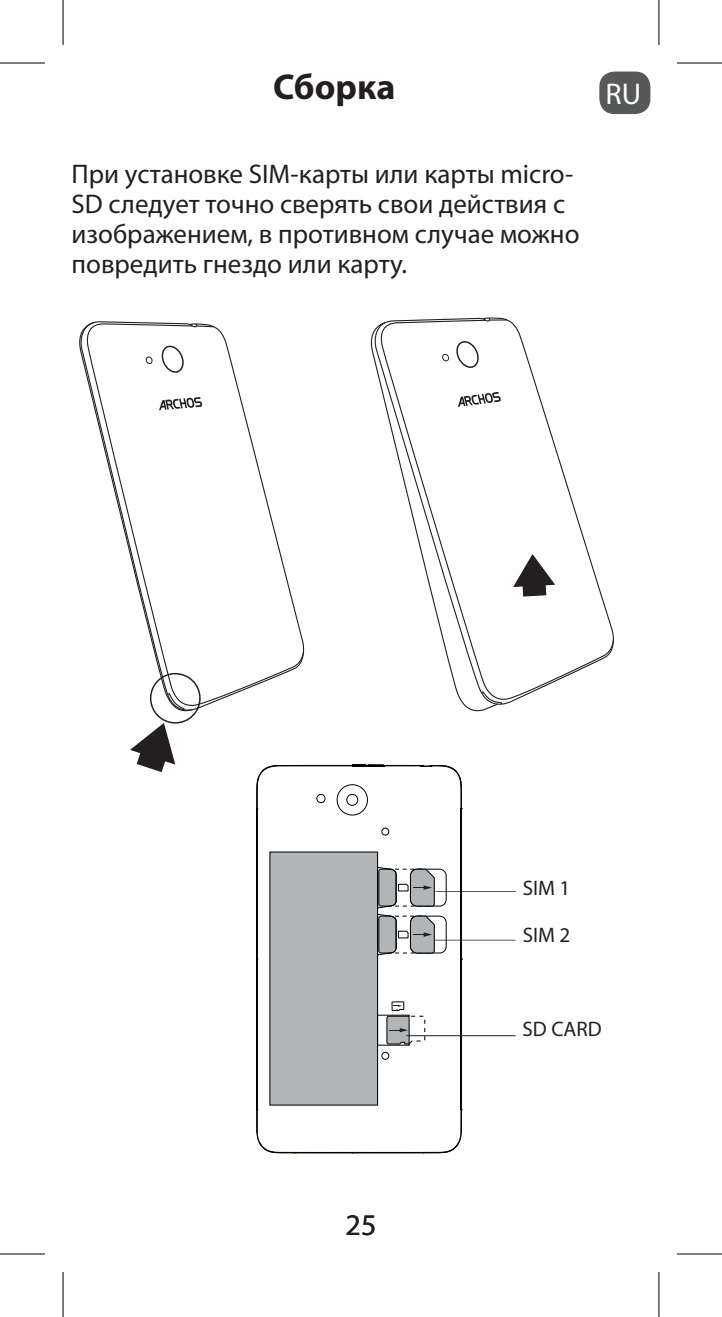
<style>
.page{position:relative;width:722px;height:1317px;background:#fff}
.page>*{position:absolute;margin:0;border:0;box-sizing:border-box;transform-origin:0 0}
.t1{font:700 36px "Myriad Pro";color:#231f20}
.t2{font:30px "Myriad Pro";color:#231f20}
.t3{font:30px "Myriad Pro";color:#fff}
.t4{font:27px/30px "Myriad Pro";color:#231f20}
.t5{font:21px "Myriad Pro";color:#231f20}
</style>
<div class="page">
<div style="left:599px;top:72px;width:51px;height:42px;background:#57585a;border-radius:15px"></div>
<svg style="left:659px;top:0;width:1px;height:45px"></svg>
<svg style="left:659px;top:1272px;width:1px;height:45px"></svg>
<hr style="left:0;top:62px;width:45px;height:2px;background:#000">
<hr style="left:676px;top:62px;width:45px;height:2px;background:#000">
<hr style="left:0;top:1253px;width:45px;height:1px;background:#000">
<hr style="left:676px;top:1253px;width:45px;height:1px;background:#000">
<hr style="left:62px;top:0;width:2px;height:45px;background:#000">
<hr style="left:62px;top:1272px;width:2px;height:45px;background:#000">
<hr style="left:658px;top:0;width:1px;height:45px;background:#000">
<hr style="left:658px;top:1272px;width:1px;height:45px;background:#000">
<svg style="left:130px;top:723px;width:45px;height:49px"></svg>
<svg style="left:194px;top:323px;width:110px;height:384px"></svg>
<svg style="left:498px;top:701px;width:5px;height:4px"></svg>
<svg style="left:482px;top:317px;width:24px;height:2px"></svg>
<svg style="left:388px;top:319px;width:226px;height:382px"></svg>
<svg style="left:79px;top:321px;width:115px;height:392px"></svg>
<svg style="left:370px;top:321px;width:128px;height:391px"></svg>
<div style="left:145px;top:356px;width:8px;height:8px;border:1px solid #231f20;border-radius:2px"></div>
<svg style="left:457px;top:392px;width:43px;height:15px"></svg>
<div style="left:441px;top:353px;width:8px;height:9px;border:1px solid #231f20;border-radius:2px"></div>
<div style="left:410px;top:869px;width:36px;height:37px;border:1px solid #000;border-radius:7px"></div>
<div style="left:381px;top:828px;width:8px;height:7px;border:1px solid #000;border-radius:50%"></div>
<hr style="left:256px;top:959px;width:1px;height:150px;background:#030303">
<hr style="left:256px;top:808px;width:1px;height:151px;background:#030303">
<hr style="left:460px;top:808px;width:1px;height:151px;background:#030303">
<hr style="left:460px;top:959px;width:1px;height:150px;background:#030303">
<svg style="left:256px;top:765px;width:206px;height:44px"></svg>
<svg style="left:256px;top:1109px;width:206px;height:44px"></svg>
<div style="left:269px;top:851px;width:109px;height:254px;background:#b1b5b8"></div>
<div style="left:336px;top:784px;width:32px;height:31px;border:1px solid #030303;border-radius:50%"></div>
<div style="left:346px;top:794px;width:12px;height:12px;border:1px solid #030303;border-radius:50%"></div>
<div style="left:410px;top:915px;width:36px;height:38px;border:1px solid #000;border-radius:7px"></div>
<svg style="left:376px;top:865px;width:59px;height:203px"></svg>
<div style="left:377px;top:1014px;width:32px;height:31px;border:1px solid #000"></div>
<div style="left:316px;top:794px;width:9px;height:9px;border:1px solid #030303;border-radius:50%"></div>
<hr style="left:435px;top:890px;width:80px;height:2px;background:#231f20">
<hr style="left:435px;top:939px;width:80px;height:2px;background:#231f20">
<hr style="left:406px;top:1034px;width:109px;height:2px;background:#231f20">
<h1 class="t1" style="left:273px;top:63px;width:124px">Сборка</h1>
<p class="t3" style="left:605px;top:75px;width:37px">RU</p>
<p class="t4" style="left:72px;top:159px;width:509px">При установке SIM-карты или карты micro-SD следует точно сверять свои действия с изображением, в противном случае можно повредить гнездо или карту.</p>
<p class="t5" style="left:522px;top:874px;width:49px">SIM 1</p>
<p class="t5" style="left:522px;top:921px;width:49px">SIM 2</p>
<p class="t2" style="left:345px;top:1206px;width:32px">25</p>
<p class="t5" style="left:522px;top:1016px;width:81px">SD CARD</p>
</div>
